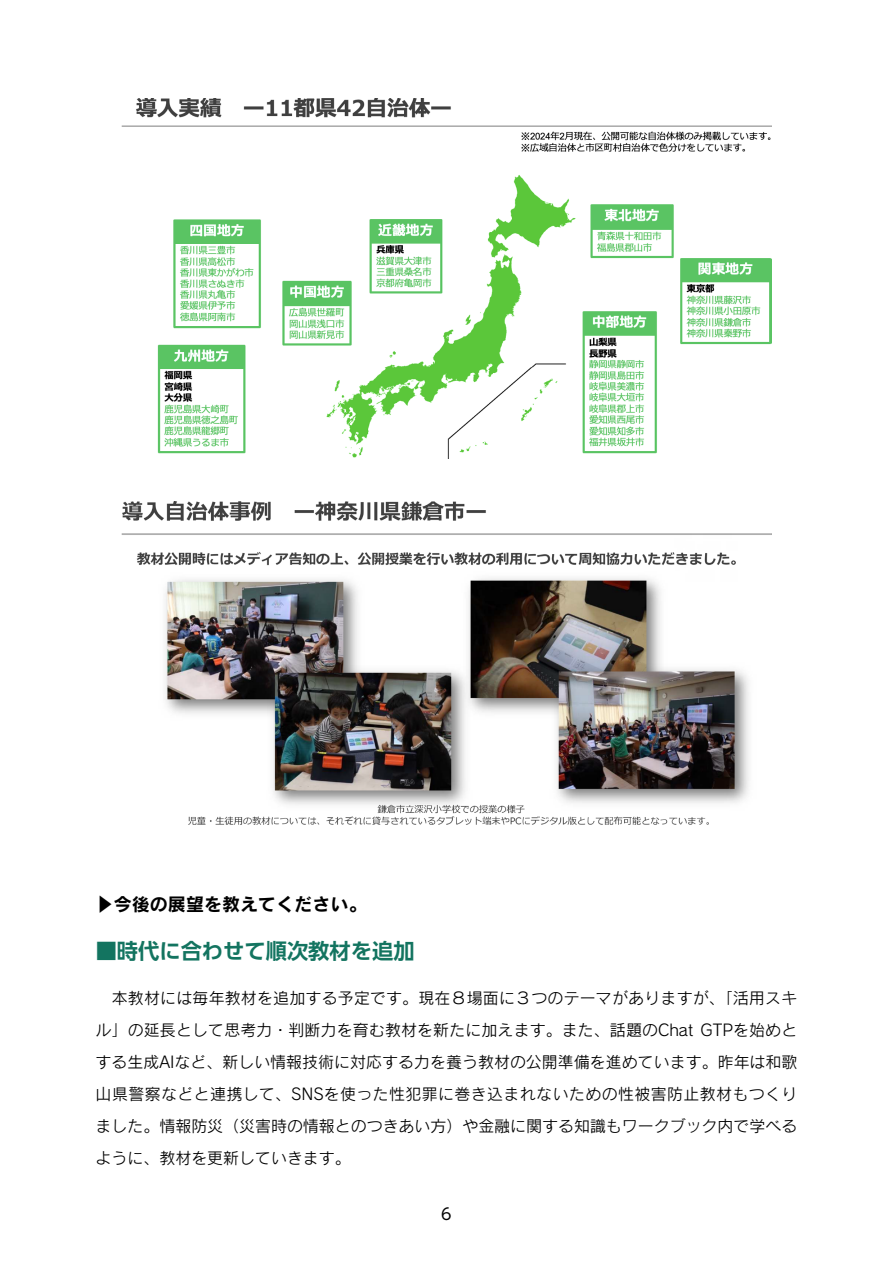
<style>
.page{position:relative;width:893px;height:1263px;background:#fff}
.page>*{position:absolute;margin:0;border:0;box-sizing:border-box;transform-origin:0 0}
.t1{font:700 21.3px "UD Shin Go Pr 6 N De";color:#137460}
.t2{font:18px "Rodin Pro N B";color:#000}
.t3{font:15.9px/32px "Rodin Pro N M";color:#000;text-align:justify}
.t4{font:15.9px "UD Shin Go Pr 6 N";color:#000}
</style>
<div class="page">
<img style="left:121px;top:98px;width:651px;height:360px">
<img style="left:121px;top:502px;width:651px;height:323px">
<p class="t2" style="left:96px;top:892px;width:273px">▶今後の展望を教えてください。</p>
<h1 class="t1" style="left:96px;top:933px;width:320px">■時代に合わせて順次教材を追加</h1>
<p class="t3" style="left:96px;top:982px;width:703px">　本教材には毎年教材を追加する予定です。現在8 場面に３つのテーマがありますが、「活用スキル」の延長として思考力・判断力を育む教材を新たに加えます。また、話題のChat GTPを始めとする生成AIなど、新しい情報技術に対応する力を養う教材の公開準備を進めています。昨年は和歌山県警察などと連携して、SNSを使った性犯罪に巻き込まれないための性被害防止教材もつくりました。情報防災（災害時の情報とのつきあい方）や金融に関する知識もワークブック内で学べるように、教材を更新していきます。</p>
<p class="t4" style="left:441px;top:1201px;width:12px">6</p>
</div>
